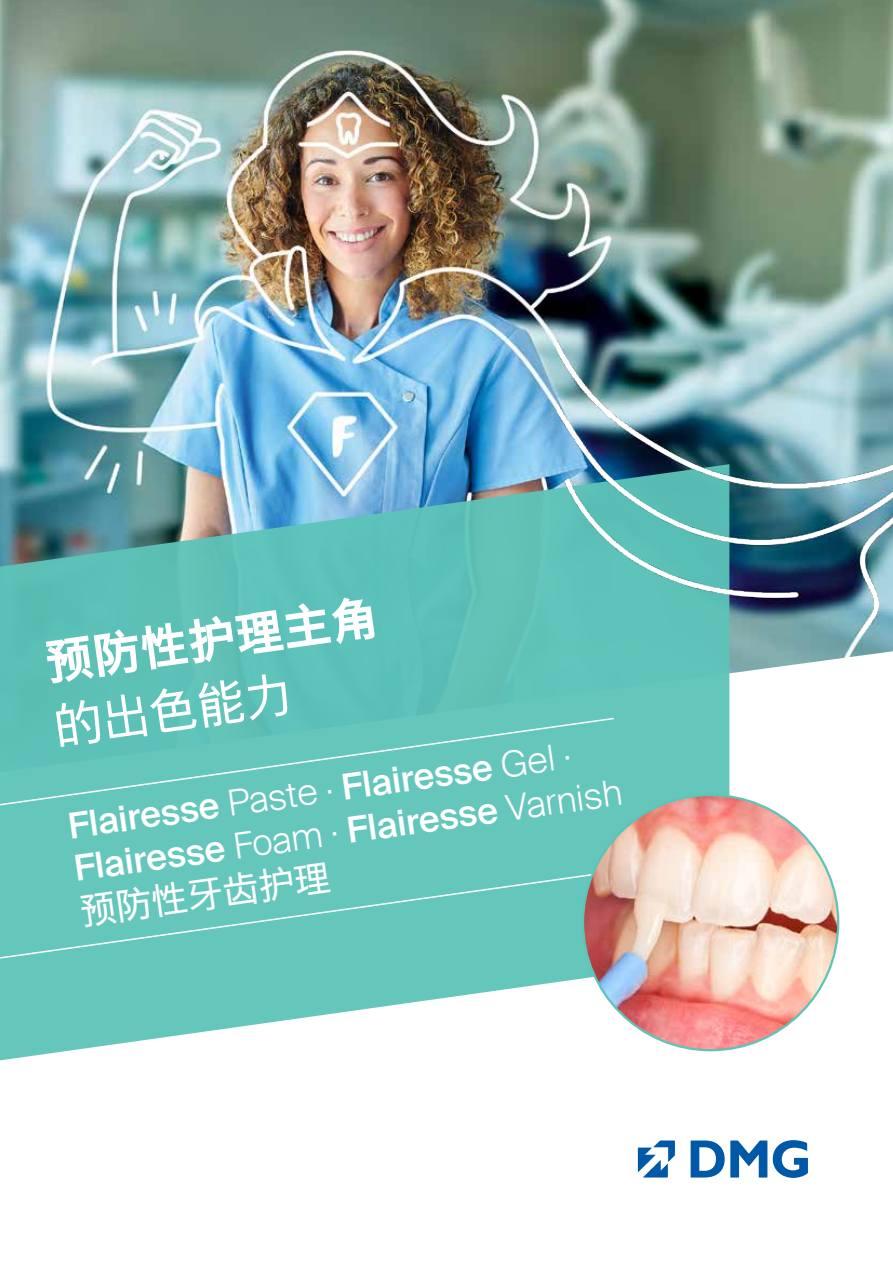
<style>
.page{position:relative;width:893px;height:1263px;background:#fff}
.page>*{position:absolute;margin:0;border:0;box-sizing:border-box;transform-origin:0 0}
.t1{font:700 48px "DTL Caspari Global";color:#fff}
.t2{font:48px "DTL Caspari Global";color:#fff}
.t3{font:500 36px/43.2px "Suisse Intl";color:#fff}
.t4{font:36px "DTL Caspari Global";color:#fff}
.s1{font-weight:300}
</style>
<div class="page">
<img style="left:0;top:0;width:893px;height:651px">
<svg style="left:637px;top:651px;width:256px;height:527px"></svg>
<svg style="left:0;top:464px;width:729px;height:598px;background:#74c5c0"></svg>
<svg style="left:773px;top:1140px;width:35px;height:38px"></svg>
<svg style="left:691px;top:1140px;width:76px;height:37px"></svg>
<svg style="left:638px;top:1140px;width:37px;height:38px"></svg>
<img style="left:557px;top:322px;width:336px;height:313px">
<svg style="left:0;top:717px;width:615px;height:98px;background:#65c6bc"></svg>
<div style="left:0;top:867px;width:595px;height:98px;background:#65c7bc"></div>
<img style="left:583px;top:795px;width:255px;height:255px;border-radius:128px">
<h1 class="t1" style="left:42px;top:635px;width:338px;rotate:-8deg">预防性护理主角</h1>
<h1 class="t2" style="left:51px;top:699px;width:242px;rotate:-8deg">的出色能力</h1>
<p class="t3" style="left:65px;top:805px;width:554px;rotate:-8deg">Flairesse <span class="s1">Paste </span><sup>.</sup> Flairesse <span class="s1">Gel </span><sup>.<br></sup>Flairesse <span class="s1">Foam </span><sup>.</sup> Flairesse <span class="s1">Varnish</span></p>
<p class="t4" style="left:78px;top:891px;width:253px;rotate:-8deg">预防性牙齿护理</p>
</div>
